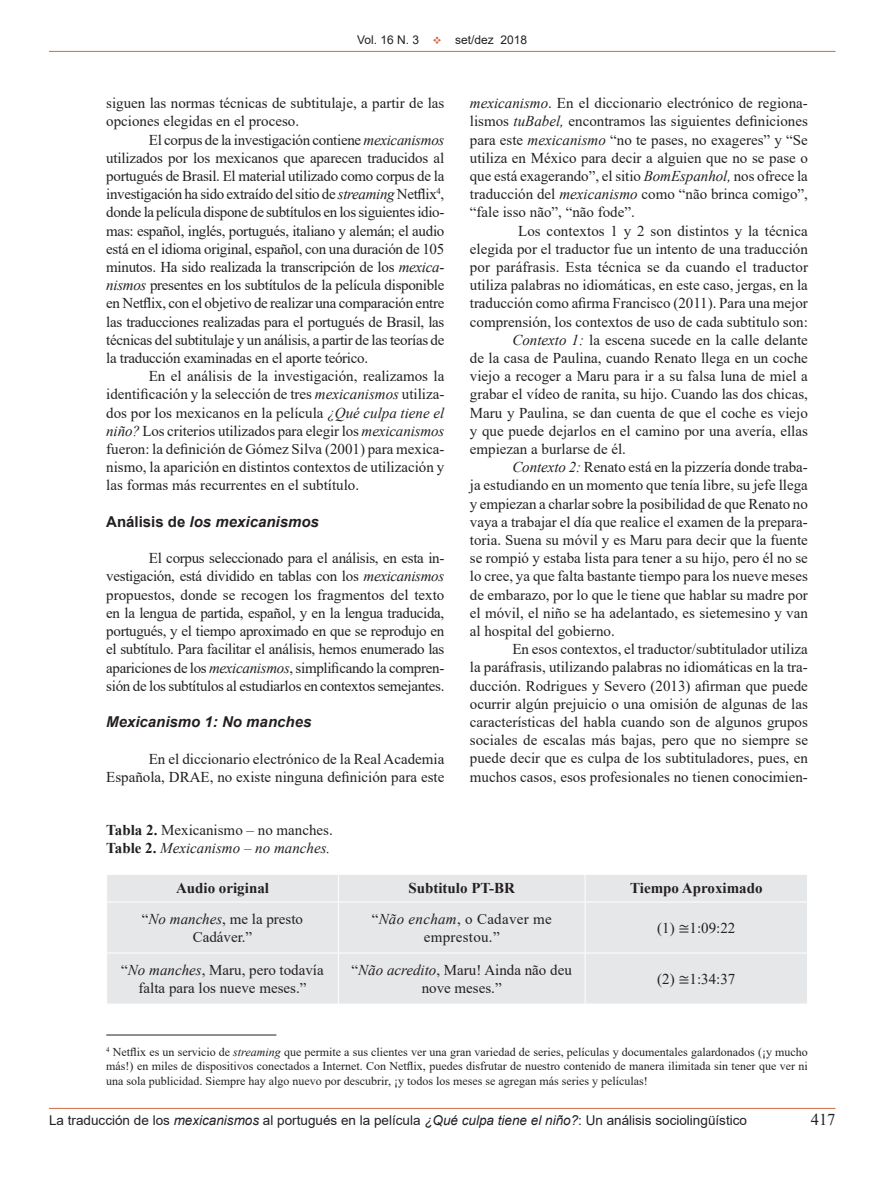
<style>
.page{position:relative;width:893px;height:1191px;background:#fff}
.page>*{position:absolute;margin:0;border:0;box-sizing:border-box;transform-origin:0 0}
.t1{font:16.5px "Times New Roman";color:#231f20}
.t2{font:15px/18.1px "Times New Roman";color:#231f20;text-align:justify}
.t3{font:italic 700 15px "Arial";color:#231f20}
.t4{font:700 15px "Times New Roman";color:#231f20}
.t5{font:15px/18px "Times New Roman";letter-spacing:.02em;color:#231f20;text-align:center}
.t6{font:13.5px "Arial";color:#231f20}
.t7{font:12px/14.4px "Times New Roman";color:#231f20;text-align:justify}
.t8{font:12px "Arial";color:#231f20}
.s1{color:#d26a46}
.s2{font-style:italic}
.s3{font-style:normal}
.s4{font-weight:700}
.s5{font-family:"Cambria Math"}
</style>
<div class="page">
<hr style="left:49px;top:51px;width:787px;height:1px;background:#d26a46">
<hr style="left:49px;top:1108px;width:787px;height:1px;background:#d26a46">
<hr style="left:106px;top:1034px;width:170px;height:1px;background:#231f20">
<div style="left:107px;top:875px;width:700px;height:128px;background:#e6e7e9"></div>
<svg style="left:338px;top:875px;width:1px;height:26px"></svg>
<svg style="left:585px;top:875px;width:1px;height:26px"></svg>
<hr style="left:106px;top:901px;width:232px;height:1px;background:#fff">
<hr style="left:338px;top:901px;width:247px;height:1px;background:#fff">
<hr style="left:338px;top:902px;width:1px;height:50px;background:#fff">
<hr style="left:585px;top:901px;width:223px;height:1px;background:#fff">
<hr style="left:585px;top:902px;width:1px;height:50px;background:#fff">
<hr style="left:106px;top:952px;width:232px;height:1px;background:#fff">
<hr style="left:338px;top:952px;width:247px;height:1px;background:#fff">
<hr style="left:338px;top:953px;width:1px;height:50px;background:#fff">
<hr style="left:585px;top:952px;width:223px;height:1px;background:#fff">
<hr style="left:585px;top:953px;width:1px;height:50px;background:#fff">
<p class="t8" style="left:357px;top:31px;width:172px">Vol. 16 N. 3 <span class="s1">❖</span> set/dez 2018</p>
<p class="t2" style="left:106px;top:94px;width:340px">siguen las normas técnicas de subtitulaje, a partir de las opciones elegidas en el proceso.</p>
<p class="t2" style="left:106px;top:130px;width:340px;text-indent:43px">El corpus de la investigación contiene <span class="s2">mexicanismos </span>utilizados por los mexicanos que aparecen traducidos al portugués de Brasil. El material utilizado como corpus de la investigación ha sido extraído del sitio de <span class="s2">streaming</span> Netflix<sup>4</sup>, donde la película dispone de subtítulos en los siguientes idio&shy;mas: español, inglés, portugués, italiano y alemán; el audio está en el idioma original, español, con una duración de 105 minutos. Ha sido realizada la transcripción de los <span class="s2">mexica&shy;nismos</span> presentes en los subtítulos de la película disponible en Netflix, con el objetivo de realizar una comparación entre las traducciones realizadas para el portugués de Brasil, las técnicas del subtitulaje y un análisis, a partir de las teorías de la traducción examinadas en el aporte teórico.</p>
<p class="t2" style="left:106px;top:367px;width:340px;text-indent:43px">En el análisis de la investigación, realizamos la identificación y la selección de tres <span class="s2">mexicanismos</span> utiliza&shy;dos por los mexicanos en la película <span class="s2">¿Qué culpa tiene el niño?</span> Los criterios utilizados para elegir los <span class="s2">mexicanismos </span>fueron: la definición de Gómez Silva (2001) para mexica&shy;nismo, la aparición en distintos contextos de utilización y las formas más recurrentes en el subtítulo.</p>
<p class="t3" style="left:106px;top:511px;width:214px"><span class="s3">Análisis de</span> los mexicanismos</p>
<p class="t2" style="left:106px;top:549px;width:340px;text-indent:43px">El corpus seleccionado para el análisis, en esta in&shy;vestigación, está dividido en tablas con los <span class="s2">mexicanismos </span>propuestos, donde se recogen los fragmentos del texto en la lengua de partida, español, y en la lengua traducida, portugués, y el tiempo aproximado en que se reprodujo en el subtítulo. Para facilitar el análisis, hemos enumerado las apariciones de los <span class="s2">mexicanismos</span>, simplificando la compren&shy;sión de los subtítulos al estudiarlos en contextos semejantes.</p>
<p class="t3" style="left:106px;top:712px;width:207px">Mexicanismo 1: No manches</p>
<p class="t2" style="left:106px;top:749px;width:340px;text-align:right">En el diccionario electrónico de la Real Academia<br>Española, DRAE, no existe ninguna definición para este</p>
<p class="t2" style="left:470px;top:94px;width:340px"><span class="s2">mexicanismo</span>. En el diccionario electrónico de regiona&shy;lismos <span class="s2">tuBabel,</span> encontramos las siguientes definiciones para este <span class="s2">mexicanismo</span> “no te pases, no exageres” y “Se utiliza en México para decir a alguien que no se pase o que está exagerando”, el sitio <span class="s2">BomEspanhol,</span> nos ofrece la traducción del <span class="s2">mexicanismo</span> como “não brinca comigo”, “fale isso não”, “não fode”.</p>
<p class="t2" style="left:518px;top:221px;width:291px">Los contextos 1 y 2 son distintos y la técnica</p>
<p class="t2" style="left:470px;top:239px;width:340px">elegida por el traductor fue un intento de una traducción</p>
<p class="t2" style="left:470px;top:257px;width:340px">por paráfrasis. Esta técnica se da cuando el traductor</p>
<p class="t2" style="left:470px;top:276px;width:340px">utiliza palabras no idiomáticas, en este caso, jergas, en la</p>
<p class="t2" style="left:470px;top:294px;width:339px">traducción como afirma Francisco (2011). Para una mejor</p>
<p class="t2" style="left:470px;top:312px;width:340px">comprensión, los contextos de uso de cada subtitulo son:</p>
<p class="t2" style="left:512px;top:330px;width:297px"><span class="s2">Contexto 1:</span> la escena sucede en la calle delante</p>
<p class="t2" style="left:470px;top:348px;width:340px">de la casa de Paulina, cuando Renato llega en un coche</p>
<p class="t2" style="left:470px;top:367px;width:340px">viejo a recoger a Maru para ir a su falsa luna de miel a</p>
<p class="t2" style="left:470px;top:385px;width:340px">grabar el vídeo de ranita, su hijo. Cuando las dos chicas,</p>
<p class="t2" style="left:470px;top:403px;width:340px">Maru y Paulina, se dan cuenta de que el coche es viejo</p>
<p class="t2" style="left:470px;top:421px;width:340px">y que puede dejarlos en el camino por una avería, ellas</p>
<p class="t2" style="left:470px;top:439px;width:158px">empiezan a burlarse de él.</p>
<p class="t2" style="left:512px;top:457px;width:297px"><span class="s2">Contexto 2:</span> Renato está en la pizzería donde traba-</p>
<p class="t2" style="left:470px;top:476px;width:340px">ja estudiando en un momento que tenía libre, su jefe llega</p>
<p class="t2" style="left:470px;top:494px;width:339px">y empiezan a charlar sobre la posibilidad de que Renato no</p>
<p class="t2" style="left:470px;top:512px;width:340px">vaya a trabajar el día que realice el examen de la prepara-</p>
<p class="t2" style="left:470px;top:530px;width:340px">toria. Suena su móvil y es Maru para decir que la fuente</p>
<p class="t2" style="left:470px;top:548px;width:340px">se rompió y estaba lista para tener a su hijo, pero él no se</p>
<p class="t2" style="left:470px;top:567px;width:340px">lo cree, ya que falta bastante tiempo para los nueve meses</p>
<p class="t2" style="left:470px;top:585px;width:340px">de embarazo, por lo que le tiene que hablar su madre por</p>
<p class="t2" style="left:470px;top:603px;width:340px">el móvil, el niño se ha adelantado, es sietemesino y van</p>
<p class="t2" style="left:470px;top:621px;width:146px">al hospital del gobierno.</p>
<p class="t2" style="left:512px;top:639px;width:297px">En esos contextos, el traductor/subtitulador utiliza</p>
<p class="t2" style="left:470px;top:658px;width:340px">la paráfrasis, utilizando palabras no idiomáticas en la tra-</p>
<p class="t2" style="left:470px;top:676px;width:340px">ducción. Rodrigues y Severo (2013) afirman que puede</p>
<p class="t2" style="left:470px;top:694px;width:340px">ocurrir algún prejuicio o una omisión de algunas de las</p>
<p class="t2" style="left:470px;top:712px;width:340px">características del habla cuando son de algunos grupos</p>
<p class="t2" style="left:470px;top:730px;width:340px">sociales de escalas más bajas, pero que no siempre se</p>
<p class="t2" style="left:470px;top:749px;width:340px">puede decir que es culpa de los subtituladores, pues, en</p>
<p class="t2" style="left:470px;top:767px;width:340px">muchos casos, esos profesionales no tienen conocimien-</p>
<p class="t2" style="left:106px;top:820px;width:228px"><span class="s4">Tabla 2.</span> Mexicanismo – no manches.<br><span class="s4">Table 2.</span> <span class="s2">Mexicanismo – no manches.</span></p>
<p class="t4" style="left:176px;top:877px;width:94px">Audio original</p>
<p class="t4" style="left:408px;top:877px;width:108px">Subtitulo PT-BR</p>
<p class="t4" style="left:630px;top:877px;width:134px">Tiempo Aproximado</p>
<p class="t2" style="left:142px;top:909px;width:163px;text-align:center">“<span class="s2">No manches</span>, me la presto<br>Cadáver.”</p>
<p class="t5" style="left:372px;top:909px;width:182px">“<span class="s2">Não encham</span>, o Cadaver me emprestou.”</p>
<p class="t2" style="left:657px;top:918px;width:80px">(1) <span class="s5">≅</span>1:09:22</p>
<p class="t2" style="left:121px;top:960px;width:204px;text-align:center">“<span class="s2">No manches</span>, Maru, pero todavía falta para los nueve meses.”</p>
<p class="t2" style="left:352px;top:960px;width:222px;text-align:center">“<span class="s2">Não acredito</span>, Maru! Ainda não deu nove meses.”</p>
<p class="t2" style="left:657px;top:969px;width:80px">(2) <span class="s5">≅</span>1:34:37</p>
<p class="t7" style="left:106px;top:1044px;width:703px"><sup>4</sup> Netflix es un servicio de <span class="s2">streaming</span> que permite a sus clientes ver una gran variedad de series, películas y documentales galardonados (¡y mucho más!) en miles de dispositivos conectados a Internet. Con Netflix, puedes disfrutar de nuestro contenido de manera ilimitada sin tener que ver ni una sola publicidad. Siempre hay algo nuevo por descubrir, ¡y todos los meses se agregan más series y películas!</p>
<p class="t6" style="left:49px;top:1111px;width:699px">La traducción de los <span class="s2">mexicanismos</span> al portugués en la película <span class="s2">¿Qué culpa tiene el niño?</span>: Un análisis sociolingüístico</p>
<p class="t1" style="left:811px;top:1108px;width:26px">417</p>
</div>
